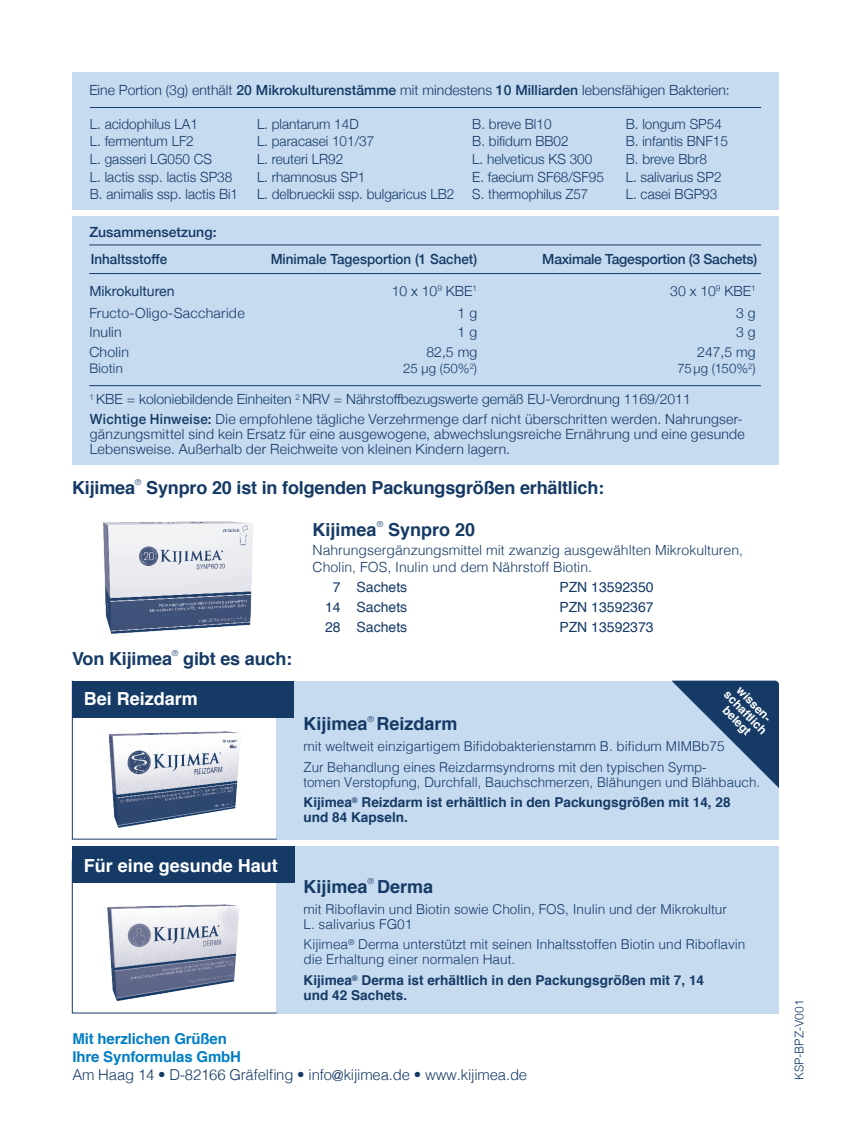
<style>
.page{position:relative;width:851px;height:1134px;background:#fff}
.page>*{position:absolute;margin:0;border:0;box-sizing:border-box;transform-origin:0 0}
.t1{font:700 18px "Helvetica";letter-spacing:-.01em;color:#153a65}
.t2{font:700 18px "Helvetica";color:#fff}
.t3{font:300 15px "Helvetica";letter-spacing:-.01em;color:#153a65}
.t4{font:700 15px/18px "Helvetica";letter-spacing:-.01em;color:#007ec5}
.t5{font:300 14px/17.6px "Helvetica Neue";color:#153a65}
.t6{font:300 14px/15px "Helvetica Neue";letter-spacing:.02em;color:#153a65}
.t7{font:300 14px/16.8px "Helvetica";color:#153a65}
.t8{font:14px "Helvetica";color:#153a65}
.t9{font:500 14px "Helvetica Neue";letter-spacing:-.02em;color:#153a65}
.t10{font:500 14px/26.6px "Helvetica Neue";color:#153a65}
.t11{font:500 14px "Helvetica Neue";color:#153a65;scale:.96 1}
.t12{font:14px "Helvetica Neue";color:#153a65}
.t13{font:300 13.6px/15px "Helvetica";color:#153a65}
.t14{font:700 13.6px/15px "Helvetica";color:#153a65}
.t15{font:300 13.2px "Helvetica Neue";letter-spacing:.015em;color:#153a65}
.t16{font:700 12px/12px "Helvetica";color:#fff;text-align:center}
.t17{font:300 12px "Helvetica";color:#153a65}
.t18{font:300 8.2px "Helvetica";color:#153a65}
.s1{font-weight:500}
.s2{font-weight:700}
</style>
<div class="page">
<div style="left:276px;top:846px;width:502px;height:167px;background:#c6daf0"></div>
<div style="left:72px;top:846px;width:222px;height:37px;background:#153a65"></div>
<svg style="left:72px;top:883px;width:205px;height:130px"></svg>
<div style="left:276px;top:681px;width:502px;height:158px;background:#c6daf0"></div>
<svg style="left:672px;top:681px;width:106px;height:106px"></svg>
<div style="left:72px;top:681px;width:221px;height:37px;background:#153a65"></div>
<svg style="left:72px;top:680px;width:205px;height:160px"></svg>
<img style="left:90px;top:892px;width:167px;height:118px">
<img style="left:90px;top:719px;width:167px;height:118px">
<div style="left:72px;top:72px;width:706px;height:138px;background:#c6daf0"></div>
<div style="left:72px;top:216px;width:706px;height:249px;background:#c6daf0"></div>
<hr style="left:89px;top:385px;width:671px;height:1px;background:#153a65">
<hr style="left:89px;top:244px;width:671px;height:1px;background:#153a65">
<hr style="left:89px;top:273px;width:671px;height:1px;background:#153a65">
<hr style="left:90px;top:107px;width:671px;height:1px;background:#153a65">
<img style="left:103px;top:521px;width:150px;height:113px">
<p class="t5" style="left:89px;top:80px;width:642px">Eine Portion (3g) enthält <span class="s1">20 Mikrokulturenstämme</span> mit mindestens <span class="s1">10 Milliarden</span> lebensfähigen Bakterien:</p>
<p class="t5" style="left:90px;top:114px;width:150px">L. acidophilus LA1<br>L. fermentum LF2<br>L. gasseri LG050 CS<br>L. lactis ssp. lactis SP38<br>B. animalis ssp. lactis Bi1</p>
<p class="t5" style="left:257px;top:114px;width:199px">L. plantarum 14D<br>L. paracasei 101/37<br>L. reuteri LR92<br>L. rhamnosus SP1<br>L. delbrueckii ssp. bulgaricus LB2</p>
<p class="t5" style="left:472px;top:114px;width:133px">B. breve Bl10<br>B. bifidum BB02<br>L. helveticus KS 300<br>E. faecium SF68/SF95<br>S. thermophilus Z57</p>
<p class="t5" style="left:625px;top:114px;width:104px">B. longum SP54<br>B. infantis BNF15<br>B. breve Bbr8<br>L. salivarius SP2<br>L. casei BGP93</p>
<p class="t10" style="left:89px;top:218px;width:129px">Zusammensetzung:<br>Inhaltsstoffe</p>
<p class="t11" style="left:270px;top:247px;width:216px">Minimale Tagesportion (1 Sachet)</p>
<p class="t9" style="left:542px;top:247px;width:216px">Maximale Tagesportion (3 Sachets)</p>
<p class="t12" style="left:89px;top:281px;width:87px">Mikrokulturen</p>
<p class="t5" style="left:391px;top:281px;width:87px">10 x 10<sup>9</sup> KBE<sup>1</sup></p>
<p class="t5" style="left:670px;top:281px;width:87px">30 x 10<sup>9</sup> KBE<sup>1</sup></p>
<p class="t6" style="left:89px;top:305px;width:157px">Fructo-Oligo-Saccharide</p>
<p class="t5" style="left:457px;top:303px;width:21px">1 g</p>
<p class="t5" style="left:736px;top:303px;width:21px">3 g</p>
<p class="t5" style="left:89px;top:322px;width:34px">Inulin</p>
<p class="t5" style="left:457px;top:322px;width:21px">1 g</p>
<p class="t5" style="left:736px;top:322px;width:21px">3 g</p>
<p class="t5" style="left:89px;top:342px;width:41px">Cholin</p>
<p class="t5" style="left:426px;top:342px;width:52px">82,5 mg</p>
<p class="t5" style="left:697px;top:342px;width:60px">247,5 mg</p>
<p class="t15" style="left:89px;top:358px;width:35px">Biotin</p>
<p class="t15" style="left:403px;top:358px;width:75px">25 µg (50%<sup>2</sup>)</p>
<p class="t15" style="left:677px;top:358px;width:80px">75µg (150%<sup>2</sup>)</p>
<p class="t5" style="left:89px;top:389px;width:655px;line-height:19.2px"><sup>1</sup> KBE = koloniebildende Einheiten <sup>2</sup> NRV = Nährstoffbezugswerte gemäß EU-Verordnung 1169/2011<br><span class="s1">Wichtige Hinweise:</span> Die empfohlene tägliche Verzehrmenge darf nicht überschritten werden. Nahrungser-</p>
<p class="t6" style="left:90px;top:425px;width:656px">gänzungsmittel sind kein Ersatz für eine ausgewogene, abwechslungsreiche Ernährung und eine gesunde<br>Lebensweise. Außerhalb der Reichweite von kleinen Kindern lagern.</p>
<p class="t1" style="left:72px;top:473px;width:64px">Kijimea</p>
<p class="t18" style="left:135px;top:475px;width:8px">®</p>
<p class="t1" style="left:146px;top:473px;width:459px">Synpro 20 ist in folgenden Packungsgrößen erhältlich:</p>
<p class="t1" style="left:72px;top:644px;width:101px">Von Kijimea</p>
<p class="t18" style="left:172px;top:646px;width:8px">®</p>
<p class="t1" style="left:183px;top:644px;width:110px">gibt es auch:</p>
<p class="t1" style="left:312px;top:515px;width:66px">Kijimea</p>
<p class="t18" style="left:376px;top:517px;width:8px">®</p>
<p class="t1" style="left:388px;top:515px;width:89px">Synpro 20</p>
<p class="t7" style="left:312px;top:541px;width:432px">Nahrungsergänzungsmittel mit zwanzig ausgewählten Mikrokulturen,<br>Cholin, FOS, Inulin und dem Nährstoff Biotin.</p>
<p class="t8" style="left:333px;top:576px;width:76px">7 Sachets</p>
<p class="t8" style="left:559px;top:576px;width:96px">PZN 13592350</p>
<p class="t8" style="left:325px;top:596px;width:84px">14 Sachets</p>
<p class="t8" style="left:559px;top:596px;width:96px">PZN 13592367</p>
<p class="t8" style="left:325px;top:616px;width:84px">28 Sachets</p>
<p class="t8" style="left:559px;top:616px;width:96px">PZN 13592373</p>
<p class="t2" style="left:84px;top:684px;width:116px">Bei Reizdarm</p>
<p class="t16" style="left:739px;top:680px;width:57px;rotate:46deg">wissen&shy;schaftlich belegt</p>
<p class="t1" style="left:303px;top:709px;width:66px">Kijimea</p>
<p class="t18" style="left:367px;top:712px;width:8px">®</p>
<p class="t1" style="left:376px;top:709px;width:83px">Reizdarm</p>
<p class="t13" style="left:303px;top:735px;width:422px;line-height:20.6px">mit weltweit einzigartigem Bifidobakterienstamm B. bifidum MIMBb75<br>Zur Behandlung eines Reizdarmsyndroms mit den typischen Symp-</p>
<p class="t13" style="left:303px;top:771px;width:458px;line-height:20.6px">tomen Verstopfung, Durchfall, Bauchschmerzen, Blähungen und Blähbauch.<br><span class="s2">Kijimea</span><sup>®</sup> <span class="s2">Reizdarm ist erhältlich in den Packungsgrößen mit 14, 28</span></p>
<p class="t14" style="left:303px;top:810px;width:106px">und 84 Kapseln.</p>
<p class="t2" style="left:84px;top:851px;width:196px">Für eine gesunde Haut</p>
<p class="t1" style="left:303px;top:872px;width:66px">Kijimea</p>
<p class="t18" style="left:367px;top:874px;width:8px">®</p>
<p class="t1" style="left:377px;top:872px;width:58px">Derma</p>
<p class="t13" style="left:303px;top:900px;width:425px">mit Riboflavin und Biotin sowie Cholin, FOS, Inulin und der Mikrokultur<br>L. salivarius FG01</p>
<p class="t13" style="left:303px;top:936px;width:443px">Kijimea<sup>®</sup> Derma unterstützt mit seinen Inhaltsstoffen Biotin und Riboflavin die Erhaltung einer normalen Haut.</p>
<p class="t14" style="left:303px;top:973px;width:402px">Kijimea<sup>®</sup> Derma ist erhältlich in den Packungsgrößen mit 7, 14 und 42 Sachets.</p>
<p class="t4" style="left:72px;top:1030px;width:170px">Mit herzlichen Grüßen<br>Ihre Synformulas GmbH</p>
<p class="t3" style="left:72px;top:1062px;width:456px">Am Haag 14 • D-82166 Gräfelfing • info@kijimea.de • www.kijimea.de</p>
<p class="t17" style="left:788px;top:1080px;width:82px;rotate:-90deg">KSP-BPZ-V001</p>
</div>
